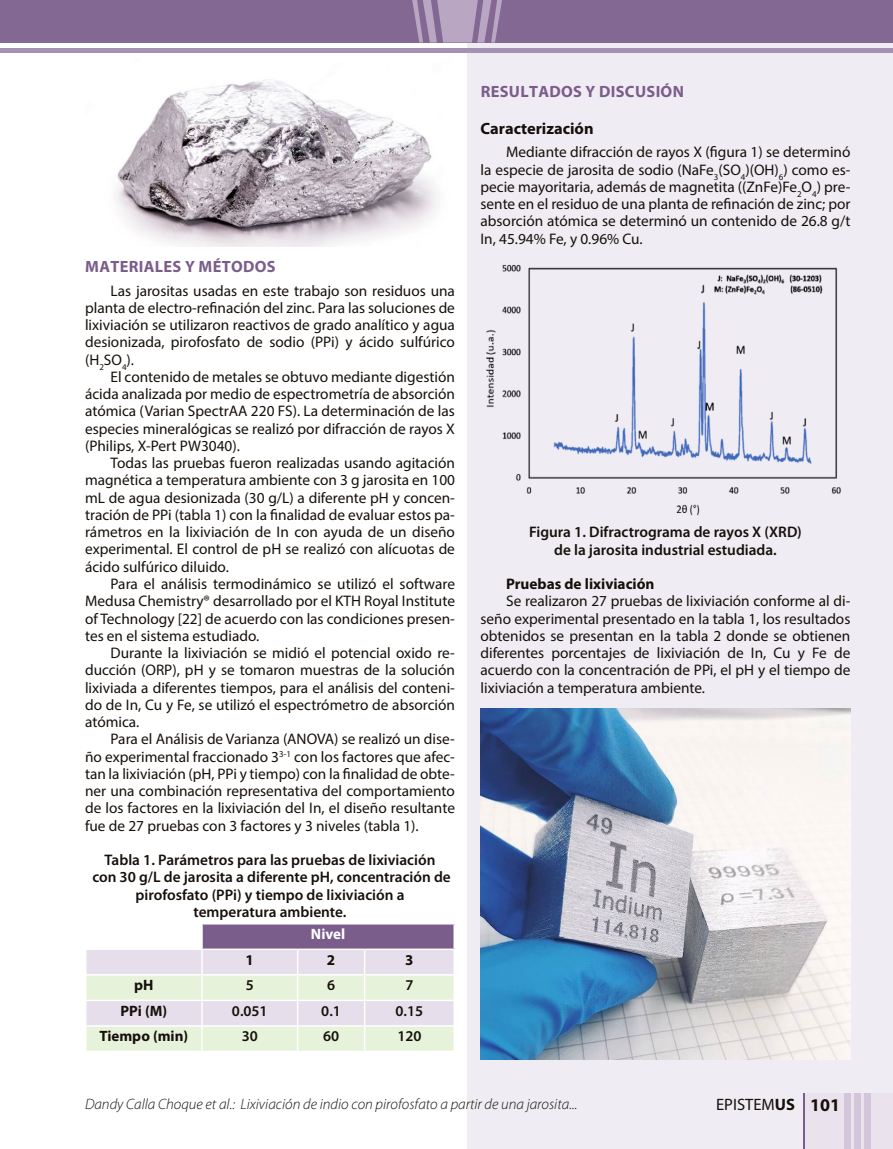
<style>
.page{position:relative;width:893px;height:1149px;background:#fff}
.page>*{position:absolute;margin:0;border:0;box-sizing:border-box;transform-origin:0 0}
.t1{font:16.5px "Myriad Pro";color:#16100a}
.t2{font:700 16.35px "Myriad Pro";letter-spacing:.02em;color:#7b5d8c}
.t3{font:700 16.35px "Myriad Pro";color:#16100a}
.t4{font:15.3px/17.2px "Myriad Pro";color:#16100a;text-align:justify}
.t5{font:600 15.3px/17.2px "Myriad Pro";color:#16100a;text-align:center}
.t6{font:700 15.3px "Myriad Pro";color:#16100a}
.t7{font:italic 300 15px "Myriad Pro";color:#16100a}
.t8{font:700 15px "Myriad Pro";color:#16100a}
.t9{font:600 15px "Myriad Pro";color:#16100a}
.t10{font:700 15px "Myriad Pro";color:#fff}
.s1{font-weight:700}
.s2{font-weight:700;font-size:18px}
</style>
<div class="page">
<div style="left:468px;top:0;width:425px;height:1148px;background:#f0ecf3"></div>
<div style="left:0;top:0;width:893px;height:43px;background:#836894"></div>
<div style="left:0;top:48px;width:893px;height:5px;background:#a591b3"></div>
<svg style="left:412px;top:0;width:90px;height:43px"></svg>
<div style="left:202px;top:923px;width:252px;height:26px;background:#7b5d8c"></div>
<hr style="left:202px;top:922px;width:96px;height:2px;background:#fff">
<hr style="left:201px;top:924px;width:2px;height:24px;background:#fff">
<hr style="left:298px;top:922px;width:67px;height:2px;background:#fff">
<hr style="left:365px;top:922px;width:90px;height:2px;background:#fff">
<hr style="left:453px;top:924px;width:2px;height:24px;background:#fff">
<hr style="left:202px;top:948px;width:96px;height:1px;background:#fff">
<hr style="left:298px;top:948px;width:67px;height:1px;background:#fff">
<hr style="left:365px;top:948px;width:90px;height:1px;background:#fff">
<svg style="left:86px;top:949px;width:368px;height:101px;background:#e8e9e4"></svg>
<hr style="left:453px;top:1026px;width:2px;height:24px;background:#fff">
<img style="left:486px;top:265px;width:356px;height:251px">
<img style="left:115px;top:79px;width:323px;height:168px">
<img style="left:480px;top:708px;width:370px;height:351px">
<div style="left:804px;top:1092px;width:89px;height:56px;background:#eae3ed"></div>
<div style="left:845px;top:1092px;width:6px;height:56px;background:#d3c6da"></div>
<div style="left:854px;top:1092px;width:6px;height:56px;background:#d3c6da"></div>
<div style="left:864px;top:1092px;width:6px;height:56px;background:#d3c6da"></div>
<hr style="left:804px;top:1092px;width:1px;height:56px;background:#7b5d8c">
<p class="t2" style="left:85px;top:255px;width:192px">MATERIALES Y MÉTODOS</p>
<p class="t4" style="left:85px;top:281px;width:371px;text-indent:26px">Las jarositas usadas en este trabajo son residuos una planta de electro-refinación del zinc. Para las soluciones de lixiviación se utilizaron reactivos de grado analítico y agua desionizada, pirofosfato de sodio (PPi) y ácido sulfúrico (H<sub>2</sub>SO<sub>4</sub>).</p>
<p class="t4" style="left:85px;top:368px;width:371px;text-indent:26px">El contenido de metales se obtuvo mediante digestión ácida analizada por medio de espectrometría de absorción atómica (Varian SpectrAA 220 FS). La determinación de las especies mineralógicas se realizó por difracción de rayos X (Philips, X-Pert PW3040).</p>
<p class="t4" style="left:85px;top:454px;width:371px;text-indent:26px">Todas las pruebas fueron realizadas usando agitación magnética a temperatura ambiente con 3 g jarosita en 100 mL de agua desionizada (30 g/L) a diferente pH y concen&shy;tración de PPi (tabla 1) con la finalidad de evaluar estos pa&shy;rámetros en la lixiviación de In con ayuda de un diseño experimental. El control de pH se realizó con alícuotas de ácido sulfúrico diluido.</p>
<p class="t4" style="left:85px;top:574px;width:371px;text-indent:26px">Para el análisis termodinámico se utilizó el software Medusa Chemistry® desarrollado por el KTH Royal Institute of Technology [22] de acuerdo con las condiciones presen&shy;tes en el sistema estudiado.</p>
<p class="t4" style="left:85px;top:644px;width:371px;text-indent:26px">Durante la lixiviación se midió el potencial oxido re&shy;ducción (ORP), pH y se tomaron muestras de la solución lixiviada a diferentes tiempos, para el análisis del conteni&shy;do de In, Cu y Fe, se utilizó el espectrómetro de absorción atómica.</p>
<p class="t4" style="left:85px;top:730px;width:371px;text-indent:26px">Para el Análisis de Varianza (ANOVA) se realizó un dise&shy;ño experimental fraccionado 3<sup>3-1</sup> con los factores que afec&shy;tan la lixiviación (pH, PPi y tiempo) con la finalidad de obte&shy;ner una combinación representativa del comportamiento de los factores en la lixiviación del In, el diseño resultante fue de 27 pruebas con 3 factores y 3 niveles (tabla 1).</p>
<p class="t5" style="left:92px;top:850px;width:360px">Tabla 1. Parámetros para las pruebas de lixiviación con 30 g/L de jarosita a diferente pH, concentración de pirofosfato (PPi) y tiempo de lixiviación a<br>temperatura ambiente.</p>
<p class="t10" style="left:311px;top:924px;width:36px">Nivel</p>
<p class="t8" style="left:246px;top:949px;width:10px">1</p>
<p class="t8" style="left:327px;top:949px;width:10px">2</p>
<p class="t8" style="left:405px;top:949px;width:10px">3</p>
<p class="t8" style="left:134px;top:975px;width:21px">pH</p>
<p class="t9" style="left:246px;top:975px;width:10px">5</p>
<p class="t9" style="left:327px;top:975px;width:10px">6</p>
<p class="t9" style="left:405px;top:975px;width:10px">7</p>
<p class="t8" style="left:121px;top:1000px;width:48px">PPi (M)</p>
<p class="t9" style="left:232px;top:1000px;width:37px">0.051</p>
<p class="t9" style="left:321px;top:1000px;width:21px">0.1</p>
<p class="t9" style="left:396px;top:1000px;width:29px">0.15</p>
<p class="t8" style="left:100px;top:1026px;width:90px">Tiempo (min)</p>
<p class="t9" style="left:242px;top:1026px;width:18px">30</p>
<p class="t9" style="left:323px;top:1026px;width:18px">60</p>
<p class="t9" style="left:397px;top:1026px;width:26px">120</p>
<p class="t2" style="left:481px;top:81px;width:205px">RESULTADOS Y DISCUSIÓN</p>
<p class="t3" style="left:480px;top:118px;width:115px">Caracterización</p>
<p class="t4" style="left:480px;top:143px;width:371px;text-indent:26px">Mediante difracción de rayos X (figura 1) se determinó la especie de jarosita de sodio (NaFe<sub>3</sub>(SO<sub>4</sub>)(OH)<sub>6</sub>) como es&shy;pecie mayoritaria, además de magnetita ((ZnFe)Fe<sub>2</sub>O<sub>4</sub>) pre&shy;sente en el residuo de una planta de refinación de zinc; por absorción atómica se determinó un contenido de 26.8 g/t In, 45.94% Fe, y 0.96% Cu.</p>
<p class="t5" style="left:529px;top:523px;width:274px">Figura 1. Difractrograma de rayos X (XRD) de la jarosita industrial estudiada.</p>
<p class="t6" style="left:506px;top:573px;width:150px">Pruebas de lixiviación</p>
<p class="t4" style="left:480px;top:592px;width:371px;text-indent:26px">Se realizaron 27 pruebas de lixiviación conforme al di&shy;seño experimental presentado en la tabla 1, los resultados obtenidos se presentan en la tabla 2 donde se obtienen diferentes porcentajes de lixiviación de In, Cu y Fe de acuerdo con la concentración de PPi, el pH y el tiempo de lixiviación a temperatura ambiente.</p>
<p class="t7" style="left:85px;top:1094px;width:494px">Dandy Calla Choque et al.: Lixiviación de indio con pirofosfato a partir de una jarosita...</p>
<p class="t1" style="left:716px;top:1093px;width:125px">EPISTEM<span class="s1">US</span> <span class="s2">101</span></p>
</div>
